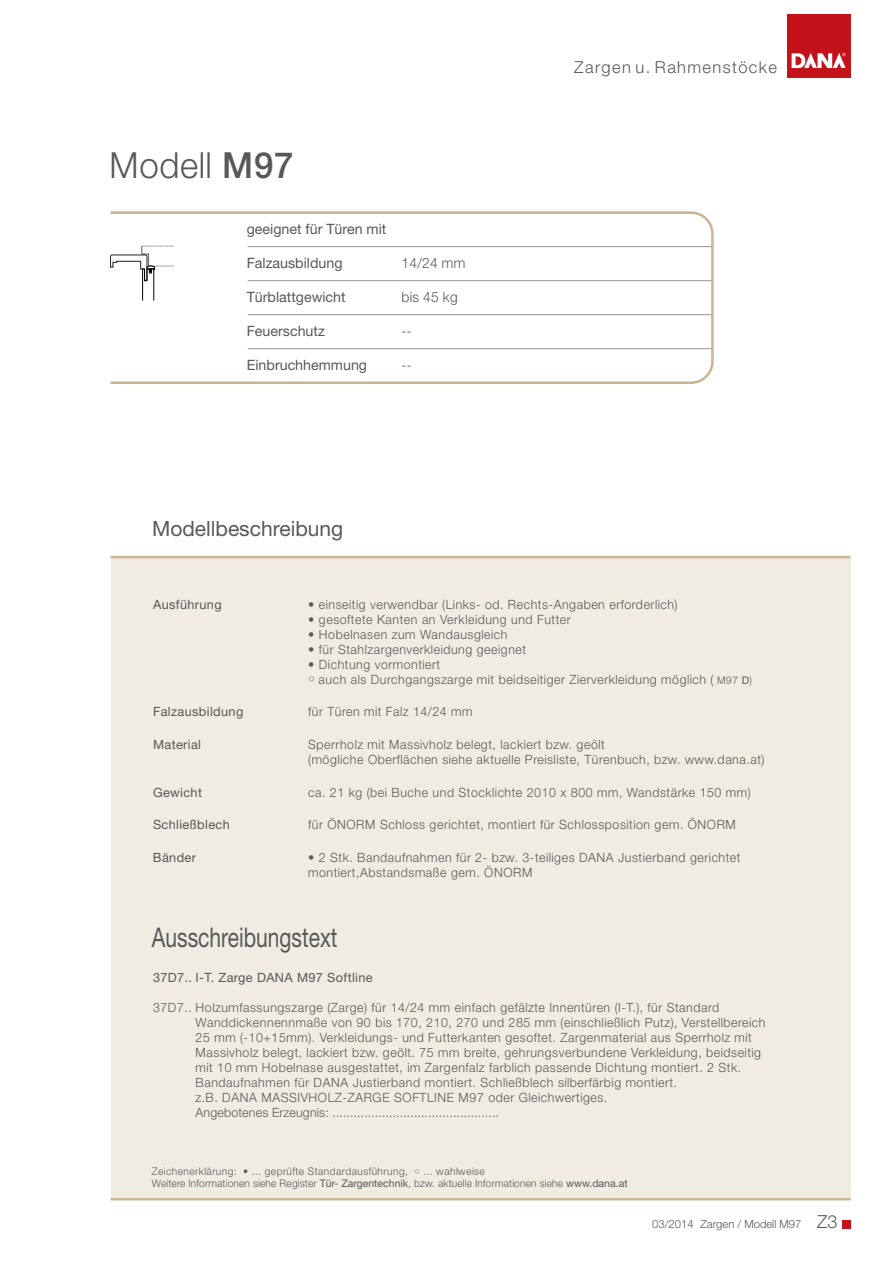
<style>
.page{position:relative;width:893px;height:1263px;background:#fff}
.page>*{position:absolute;margin:0;border:0;box-sizing:border-box;transform-origin:0 0}
.t1{font:300 36px "Helvetica Neue";color:#57585a}
.t2{font:27.15px "Helvetica Neue";color:#57585a;scale:.77 1}
.t3{font:21px "Helvetica Neue";color:#57585a}
.t4{font:300 16.5px "Helvetica Neue";letter-spacing:.085em;color:#57585a}
.t5{font:14.25px "Helvetica Neue";color:#57585a}
.t6{font:300 14.25px "Helvetica Neue";color:#57585a}
.t7{font:300 12.75px/15px "Helvetica Neue";letter-spacing:.03em;color:#57585a}
.t8{font:12.75px "Helvetica Neue";letter-spacing:.03em;color:#57585a}
.t9{font:300 11.25px "Helvetica Neue";color:#57585a}
.t10{font:300 10.5px/12.5px "Helvetica Neue";color:#57585a}
.s1{font-weight:500}
.s2{font-family:"Arial";font-weight:400;font-size:11.25px}
.s3{font-size:10.5px}
.s4{font-weight:400;font-size:10.5px}
.s5{font-family:"Arial";font-weight:400;font-size:9px}
.s6{font-weight:400}
.s7{font-size:18px}
</style>
<div class="page">
<div style="left:842px;top:1220px;width:8px;height:8px;background:#c4121a"></div>
<div style="left:787px;top:14px;width:63px;height:63px;background:#c4121a"></div>
<svg style="left:792px;top:53px;width:53px;height:15px"></svg>
<div style="left:111px;top:557px;width:739px;height:642px;background:#f1ece1"></div>
<hr style="left:111px;top:556px;width:739px;height:2px;background:#cab695">
<svg style="left:111px;top:211px;width:603px;height:173px"></svg>
<svg style="left:110px;top:246px;width:64px;height:55px"></svg>
<hr style="left:111px;top:1198px;width:739px;height:2px;background:#cab695">
<h1 class="t1" style="left:109px;top:150px;width:186px">Modell <span class="s1">M97</span></h1>
<p class="t5" style="left:247px;top:223px;width:141px">geeignet für Türen mit</p>
<p class="t5" style="left:247px;top:257px;width:97px">Falzausbildung</p>
<p class="t5" style="left:247px;top:292px;width:100px">Türblattgewicht</p>
<p class="t5" style="left:247px;top:326px;width:80px">Feuerschutz</p>
<p class="t5" style="left:247px;top:360px;width:122px">Einbruchhemmung</p>
<p class="t6" style="left:401px;top:257px;width:66px">14/24 mm</p>
<p class="t6" style="left:401px;top:291px;width:58px">bis 45 kg</p>
<p class="t6" style="left:401px;top:325px;width:12px">--</p>
<p class="t6" style="left:401px;top:359px;width:12px">--</p>
<h3 class="t3" style="left:152px;top:521px;width:192px">Modellbeschreibung</h3>
<p class="t4" style="left:574px;top:60px;width:204px">Zargen u. Rahmenstöcke</p>
<p class="t8" style="left:153px;top:600px;width:70px">Ausführung</p>
<p class="t7" style="left:308px;top:598px;width:371px">• einseitig verwendbar (Links- od. Rechts-Angaben erforderlich)</p>
<p class="t7" style="left:308px;top:613px;width:264px">• gesoftete Kanten an Verkleidung und Futter</p>
<p class="t7" style="left:308px;top:628px;width:201px">• Hobelnasen zum Wandausgleich</p>
<p class="t7" style="left:308px;top:643px;width:219px">• für Stahlzargenverkleidung geeignet</p>
<p class="t7" style="left:308px;top:657px;width:134px">• Dichtung vormontiert</p>
<p class="t7" style="left:308px;top:672px;width:445px"><span class="s2">○</span> auch als Durchgangszarge mit beidseitiger Zierverkleidung möglich ( <span class="s3">M97</span> <span class="s4">D</span><span class="s3">)</span></p>
<p class="t8" style="left:153px;top:707px;width:92px">Falzausbildung</p>
<p class="t7" style="left:308px;top:705px;width:166px">für Türen mit Falz 14/24 mm</p>
<p class="t8" style="left:153px;top:740px;width:50px">Material</p>
<p class="t7" style="left:308px;top:738px;width:458px">Sperrholz mit Massivholz belegt, lackiert bzw. geölt<br>(mögliche Oberflächen siehe aktuelle Preisliste, Türenbuch, bzw. www.dana.at)</p>
<p class="t8" style="left:153px;top:788px;width:51px">Gewicht</p>
<p class="t7" style="left:308px;top:785px;width:444px">ca. 21 kg (bei Buche und Stocklichte 2010 x 800 mm, Wandstärke 150 mm)</p>
<p class="t8" style="left:153px;top:820px;width:78px">Schließblech</p>
<p class="t7" style="left:308px;top:818px;width:429px">für ÖNORM Schloss gerichtet, montiert für Schlossposition gem. ÖNORM</p>
<p class="t8" style="left:153px;top:853px;width:45px">Bänder</p>
<p class="t7" style="left:308px;top:851px;width:434px">• 2 Stk. Bandaufnahmen für 2- bzw. 3-teiliges DANA Justierband gerichtet montiert,Abstandsmaße gem. ÖNORM</p>
<h2 class="t2" style="left:152px;top:927px;width:242px">Ausschreibungstext</h2>
<p class="t8" style="left:153px;top:972px;width:221px">37D7.. I-T. Zarge DANA M97 Softline</p>
<p class="t7" style="left:195px;top:1000px;width:572px;text-indent:-42px">37D7.. Holzumfassungszarge (Zarge) für 14/24 mm einfach gefälzte Innentüren (I-T.), für Standard Wanddickennennmaße von 90 bis 170, 210, 270 und 285 mm (einschließlich Putz), Verstellbereich 25 mm (-10+15mm). Verkleidungs- und Futterkanten gesoftet. Zargenmaterial aus Sperrholz mit Massivholz belegt, lackiert bzw. geölt. 75 mm breite, gehrungsverbundene Verkleidung, beidseitig mit 10 mm Hobelnase ausgestattet, im Zargenfalz farblich passende Dichtung montiert. 2 Stk.<br>Bandaufnahmen für DANA Justierband montiert. Schließblech silberfärbig montiert.<br>z.B. DANA MASSIVHOLZ-ZARGE SOFTLINE M97 oder Gleichwertiges.<br>Angebotenes Erzeugnis: ...............................................</p>
<p class="t10" style="left:152px;top:1165px;width:477px">Zeichenerklärung: • ... geprüfte Standardausführung, <span class="s5">○</span> ... wahlweise<br>Weitere Informationen siehe Register <span class="s6">Tür- Zargentechnik</span>, bzw. aktuelle Informationen siehe <span class="s6">www.dana.at</span></p>
<p class="t9" style="left:652px;top:1219px;width:187px">03/2014 Zargen / Modell M97 <span class="s7">Z3</span></p>
</div>
